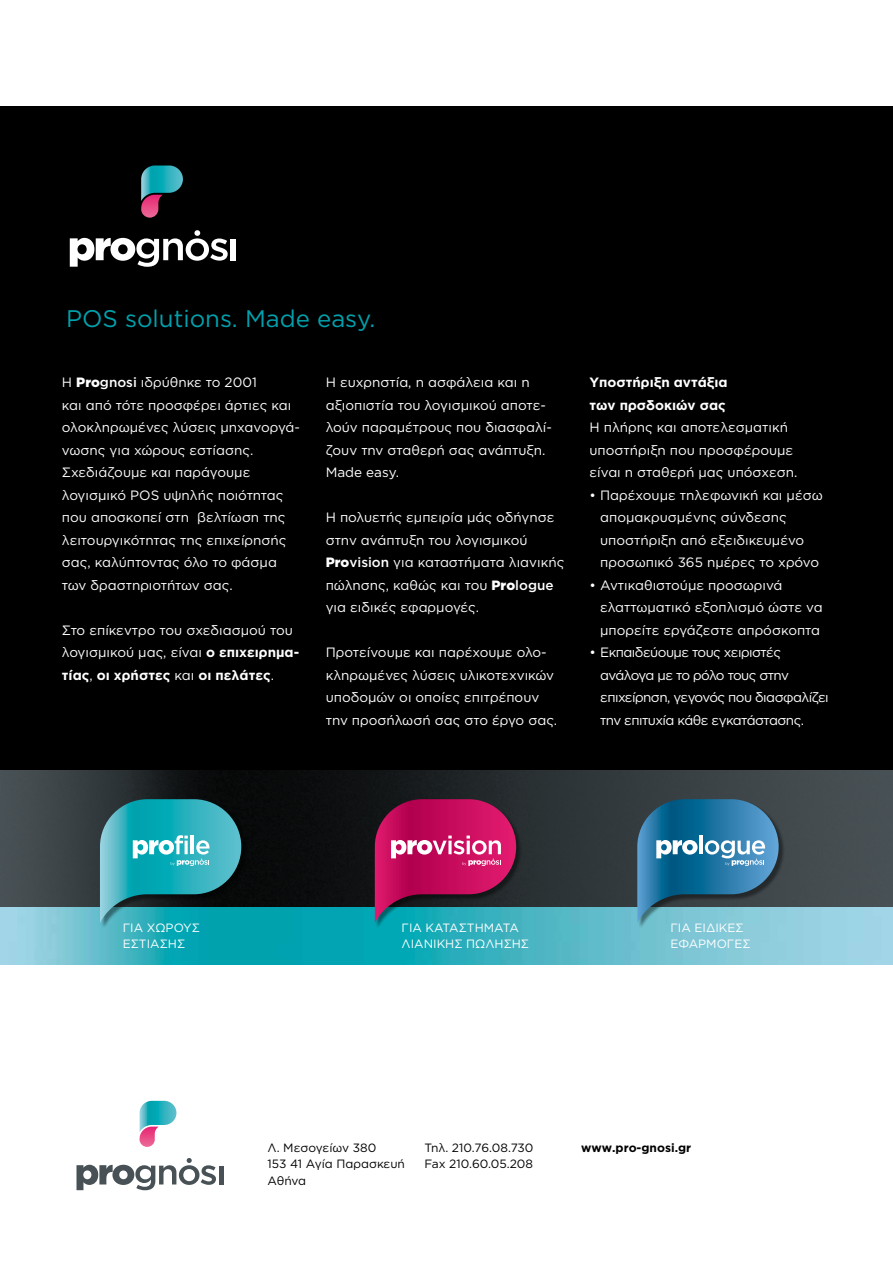
<style>
.page{position:relative;width:893px;height:1263px;background:#fff}
.page>*{position:absolute;margin:0;border:0;box-sizing:border-box;transform-origin:0 0}
.t1{font:24px "Gotham Greek";color:#00a1ad}
.t2{font:13.5px/22.5px "Gotham Greek";color:#fff}
.t3{font:13.5px/22.5px "Gotham Greek";letter-spacing:-.04em;color:#fff}
.t4{font:700 13.5px/22.5px "Gotham Greek";color:#fff}
.t5{font:12px/16.5px "Gotham Greek";color:#000}
.t6{font:12px/16.5px "Gotham Greek";color:#fff}
.t7{font:700 12px "Gotham Greek";color:#000}
.s1{font-weight:900}
.s2{font-weight:500}
.s3{font-weight:700}
</style>
<div class="page">
<img style="left:0;top:769px;width:893px;height:196px">
<div style="left:0;top:106px;width:893px;height:663px;background:#000"></div>
<img style="left:85px;top:792px;width:179px;height:144px">
<svg style="left:100px;top:799px;width:141px;height:124px;background:#3199a4"></svg>
<img style="left:622px;top:792px;width:179px;height:144px">
<svg style="left:637px;top:799px;width:142px;height:124px;background:#3f7fa0"></svg>
<img style="left:359px;top:792px;width:179px;height:144px">
<svg style="left:375px;top:799px;width:141px;height:124px;background:#993167"></svg>
<svg style="left:140px;top:1101px;width:36px;height:46px"></svg>
<hr style="left:219px;top:1166px;width:4px;height:18px;background:#485156">
<svg style="left:76px;top:1158px;width:140px;height:32px"></svg>
<svg style="left:141px;top:165px;width:42px;height:53px"></svg>
<div style="left:231px;top:239px;width:5px;height:21px;background:#fff"></div>
<svg style="left:70px;top:230px;width:158px;height:37px"></svg>
<h1 class="t1" style="left:66px;top:305px;width:311px">POS solutions. Made easy.</h1>
<p class="t2" style="left:62px;top:371px;width:240px">Η <span class="s1">Pro</span><span class="s2">gnosi</span> ιδρύθηκε το 2001<br>και από τότε προσφέρει άρτιες και ολοκληρωμένες λύσεις μηχανοργά&shy;νωσης για χώρους εστίασης.<br>Σχεδιάζουμε και παράγουμε λογισμικό POS υψηλής ποιότητας που αποσκοπεί στη βελτίωση της λειτουργικότητας της επιχείρησής σας, καλύπτοντας όλο το φάσμα των δραστηριοτήτων σας.</p>
<p class="t2" style="left:62px;top:618px;width:239px">Στο επίκεντρο του σχεδιασμού του λογισμικού μας, είναι <span class="s3">ο επιχειρημα&shy;τίας</span>, <span class="s3">οι χρήστες</span> και <span class="s3">οι πελάτες</span>.</p>
<p class="t2" style="left:326px;top:371px;width:228px">Η ευχρηστία, η ασφάλεια και η αξιοπιστία του λογισμικού αποτε&shy;λούν παραμέτρους που διασφαλί&shy;ζουν την σταθερή σας ανάπτυξη.<br>Made easy.</p>
<p class="t2" style="left:326px;top:506px;width:240px">Η πολυετής εμπειρία μάς οδήγησε στην ανάπτυξη του λογισμικού<br><span class="s1">Pro</span><span class="s2">vision</span> για καταστήματα λιανικής πώλησης, καθώς και του <span class="s1">Pro</span><span class="s2">logue </span>για ειδικές εφαρμογές.</p>
<p class="t2" style="left:326px;top:641px;width:233px">Προτείνουμε και παρέχουμε ολο&shy;κληρωμένες λύσεις υλικοτεχνικών υποδομών οι οποίες επιτρέπουν την προσήλωσή σας στο έργο σας.</p>
<p class="t4" style="left:589px;top:371px;width:140px">Υποστήριξη αντάξια των πρσδοκιών σας</p>
<p class="t2" style="left:589px;top:416px;width:209px">Η πλήρης και αποτελεσματική υποστήριξη που προσφέρουμε είναι η σταθερή μας υπόσχεση.</p>
<p class="t2" style="left:600px;top:483px;width:224px;text-indent:-11px">• Παρέχουμε τηλεφωνική και μέσω απομακρυσμένης σύνδεσης υποστήριξη από εξειδικευμένο προσωπικό 365 ημέρες το χρόνο</p>
<p class="t2" style="left:600px;top:573px;width:224px;text-indent:-11px">• Αντικαθιστούμε προσωρινά ελαττωματικό εξοπλισμό ώστε να μπορείτε εργάζεστε απρόσκοπτα</p>
<p class="t3" style="left:600px;top:641px;width:230px;text-indent:-11px">• Εκπαιδεύουμε τους χειριστές ανάλογα με το ρόλο τους στην επιχείρηση, γεγονός που διασφαλίζει την επιτυχία κάθε εγκατάστασης.</p>
<p class="t6" style="left:123px;top:919px;width:79px">ΓΙΑ ΧΩΡΟΥΣ<br>ΕΣΤΙΑΣΗΣ</p>
<p class="t6" style="left:402px;top:919px;width:129px">ΓΙΑ ΚΑΤΑΣΤΗΜΑΤΑ<br>ΛΙΑΝΙΚΗΣ ΠΩΛΗΣΗΣ</p>
<p class="t6" style="left:670px;top:919px;width:82px">ΓΙΑ ΕΙΔΙΚΕΣ<br>ΕΦΑΡΜΟΓΕΣ</p>
<p class="t5" style="left:268px;top:1139px;width:139px">Λ. Μεσογείων 380<br>153 41 Αγία Παρασκευή<br>Αθήνα</p>
<p class="t5" style="left:424px;top:1139px;width:111px">Τηλ. 210.76.08.730<br>Fax 210.60.05.208</p>
<p class="t7" style="left:581px;top:1140px;width:112px">www.pro-gnosi.gr</p>
</div>
